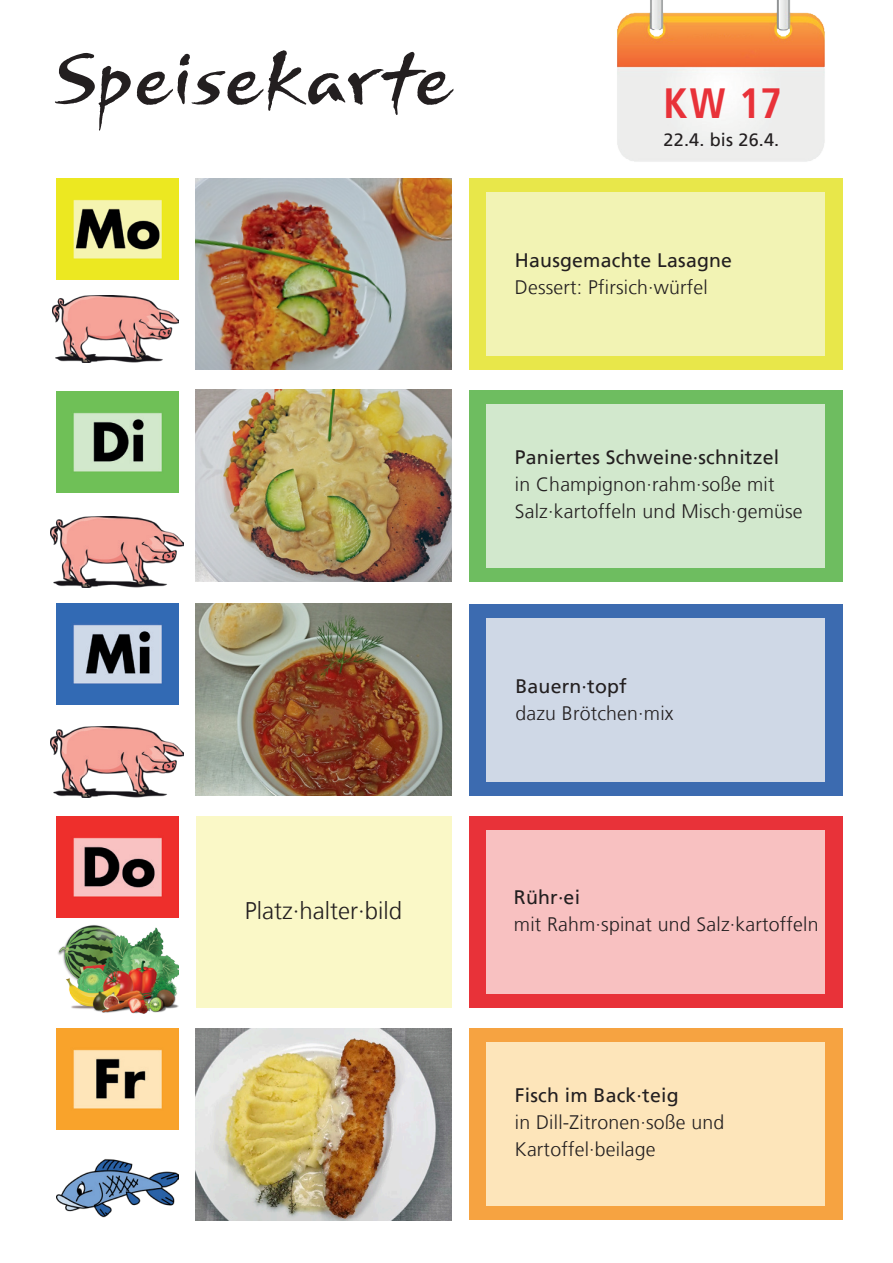
<style>
.page{position:relative;width:893px;height:1263px;background:#fff}
.page>*{position:absolute;margin:0;border:0;box-sizing:border-box;transform-origin:0 0}
.t1{font:700 42px "Frutiger Condensed BQ";color:#e83239}
.t2{font:300 24px "Frutiger LT";color:#231f20}
.t3{font:300 19.5px/27px "Frutiger LT";letter-spacing:.01em;color:#231f20}
.t4{font:19.5px "Frutiger LT";letter-spacing:.01em;color:#231f20}
.t5{font:18px "Frutiger LT";letter-spacing:.01em;color:#231f20}
</style>
<div class="page">
<img style="left:617px;top:0;width:208px;height:162px">
<img style="left:57px;top:179px;width:121px;height:101px">
<img style="left:57px;top:392px;width:121px;height:100px">
<img style="left:57px;top:603px;width:121px;height:101px">
<img style="left:57px;top:816px;width:121px;height:101px">
<img style="left:57px;top:1029px;width:121px;height:101px">
<svg style="left:55px;top:53px;width:76px;height:78px"></svg>
<svg style="left:137px;top:50px;width:317px;height:65px"></svg>
<div style="left:469px;top:178px;width:373px;height:191px;background:#e8e74a"></div>
<div style="left:469px;top:390px;width:373px;height:191px;background:#6ebd60"></div>
<div style="left:469px;top:604px;width:373px;height:191px;background:#3c6bb0"></div>
<div style="left:469px;top:816px;width:373px;height:192px;background:#e83239"></div>
<div style="left:469px;top:1028px;width:373px;height:192px;background:#f6a341"></div>
<div style="left:486px;top:192px;width:339px;height:163px;background:#f2f3b4"></div>
<div style="left:486px;top:404px;width:339px;height:163px;background:#d2e8cd"></div>
<div style="left:486px;top:618px;width:339px;height:163px;background:#cfd8e6"></div>
<div style="left:486px;top:831px;width:339px;height:163px;background:#f8c1c1"></div>
<div style="left:486px;top:1043px;width:339px;height:163px;background:#fde5ba"></div>
<img style="left:58px;top:925px;width:120px;height:88px">
<img style="left:56px;top:1159px;width:122px;height:59px">
<img style="left:51px;top:516px;width:133px;height:71px">
<img style="left:196px;top:390px;width:255px;height:191px">
<img style="left:196px;top:1028px;width:255px;height:192px">
<div style="left:196px;top:816px;width:255px;height:191px;background:#faf8c7"></div>
<img style="left:51px;top:726px;width:133px;height:71px">
<img style="left:196px;top:604px;width:255px;height:191px">
<img style="left:52px;top:295px;width:127px;height:68px">
<img style="left:196px;top:178px;width:255px;height:191px">
<p class="t2" style="left:245px;top:897px;width:159px">Platz·halter·bild</p>
<h1 class="t1" style="left:664px;top:76px;width:120px">KW 17</h1>
<p class="t5" style="left:664px;top:129px;width:117px">22.4. bis 26.4.</p>
<p class="t4" style="left:515px;top:249px;width:219px">Hausgemachte Lasagne</p>
<p class="t3" style="left:515px;top:274px;width:194px">Dessert: Pfirsich·würfel</p>
<p class="t4" style="left:515px;top:446px;width:266px">Paniertes Schweine·schnitzel</p>
<p class="t3" style="left:515px;top:471px;width:289px">in Champignon·rahm·soße mit<br>Salz·kartoffeln und Misch·gemüse</p>
<p class="t4" style="left:515px;top:675px;width:113px">Bauern·topf</p>
<p class="t3" style="left:515px;top:700px;width:160px">dazu Brötchen·mix</p>
<p class="t4" style="left:514px;top:885px;width:68px">Rühr·ei</p>
<p class="t3" style="left:514px;top:910px;width:306px">mit Rahm·spinat und Salz·kartoffeln</p>
<p class="t4" style="left:515px;top:1083px;width:165px">Fisch im Back·teig</p>
<p class="t3" style="left:515px;top:1109px;width:211px">in Dill-Zitronen·soße und<br>Kartoffel·beilage</p>
</div>
